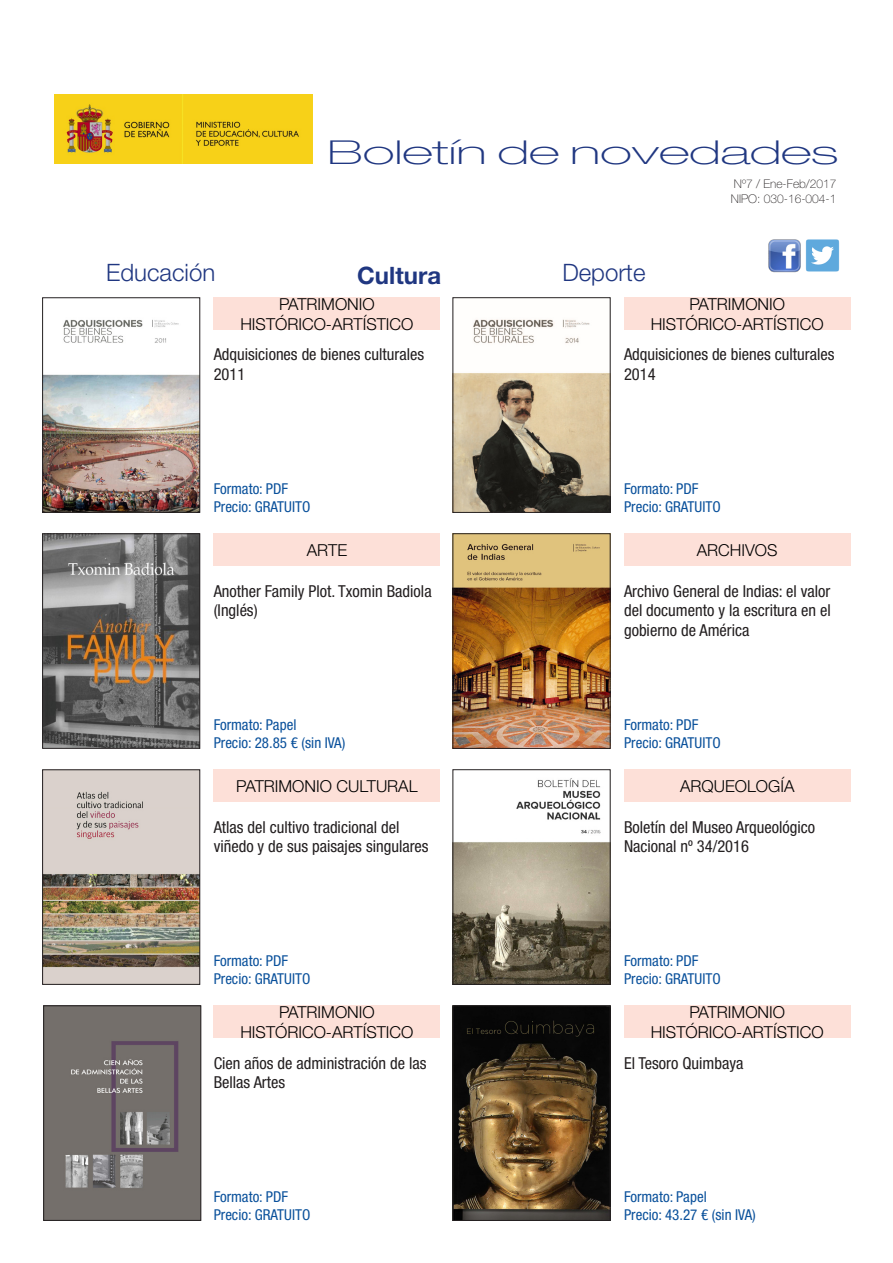
<style>
.page{position:relative;width:893px;height:1263px;background:#fff}
.page>*{position:absolute;margin:0;border:0;box-sizing:border-box;transform-origin:0 0}
.t1{font:100 expanded 33px "Helvetica Neue LT Pro";color:#203781;scale:1.5 1}
.t2{font:300 24px "Helvetica Neue LT Pro";color:#203781}
.t3{font:700 24px "Helvetica Neue LT Pro";color:#203781}
.TÍTULO{font:condensed 16.5px/19.8px "Helvetica Neue LT Pro";color:#231f20}
.CUADRITO{font:300 16.5px "Helvetica Neue LT Pro";color:#000}
.PRECIO{font:condensed 15px "Helvetica Neue LT Pro";color:#09509b}
.t4{font:100 12px "Helvetica Neue LT Pro";color:#231f20}
</style>
<div class="page">
<img style="left:54px;top:95px;width:258px;height:69px">
<img style="left:806px;top:239px;width:34px;height:33px">
<img style="left:768px;top:239px;width:33px;height:34px">
<img style="left:455px;top:319px;width:153px;height:191px">
<div style="left:453px;top:298px;width:157px;height:214px;border:1px solid #231f20"></div>
<img style="left:455px;top:536px;width:153px;height:210px">
<img style="left:455px;top:778px;width:153px;height:204px">
<div style="left:453px;top:770px;width:157px;height:214px;border:1px solid #231f20"></div>
<img style="left:455px;top:1008px;width:153px;height:210px">
<div style="left:453px;top:1006px;width:157px;height:214px;border:1px solid #231f20"></div>
<div style="left:214px;top:298px;width:226px;height:32px;background:#fde0d8"></div>
<div style="left:214px;top:534px;width:226px;height:32px;background:#fde0d8"></div>
<div style="left:214px;top:770px;width:226px;height:32px;background:#fde0d8"></div>
<div style="left:214px;top:1006px;width:226px;height:32px;background:#fde0d8"></div>
<img style="left:45px;top:319px;width:153px;height:191px">
<div style="left:43px;top:298px;width:157px;height:214px;border:1px solid #231f20"></div>
<img style="left:45px;top:536px;width:153px;height:210px">
<div style="left:43px;top:534px;width:157px;height:214px;border:1px solid #231f20"></div>
<img style="left:45px;top:772px;width:153px;height:210px">
<div style="left:43px;top:770px;width:157px;height:214px;border:1px solid #231f20"></div>
<img style="left:46px;top:1008px;width:153px;height:210px">
<div style="left:44px;top:1006px;width:157px;height:214px;border:1px solid #231f20"></div>
<div style="left:624px;top:298px;width:226px;height:32px;background:#fde0d8"></div>
<div style="left:624px;top:534px;width:226px;height:32px;background:#fde0d8"></div>
<div style="left:624px;top:770px;width:226px;height:32px;background:#fde0d8"></div>
<div style="left:624px;top:1006px;width:226px;height:32px;background:#fde0d8"></div>
<h1 class="t1" style="left:327px;top:133px;width:342px">Boletín de novedades</h1>
<p class="t4" style="left:734px;top:177px;width:104px">Nº7 / Ene-Feb/2017</p>
<h2 class="t2" style="left:106px;top:258px;width:110px">Educación</h2>
<h2 class="t3" style="left:357px;top:260px;width:85px">Cultura</h2>
<h2 class="t2" style="left:562px;top:258px;width:85px">Deporte</h2>
<p class="t4" style="left:731px;top:192px;width:107px">NIPO: 030-16-004-1</p>
<p class="CUADRITO" style="left:279px;top:294px;width:97px">PATRIMONIO</p>
<p class="CUADRITO" style="left:240px;top:314px;width:175px">HISTÓRICO-ARTÍSTICO</p>
<p class="CUADRITO" style="left:689px;top:294px;width:97px">PATRIMONIO</p>
<p class="CUADRITO" style="left:651px;top:314px;width:175px">HISTÓRICO-ARTÍSTICO</p>
<p class="TÍTULO" style="left:214px;top:345px;width:212px">Adquisiciones de bienes culturales<br>2011</p>
<p class="TÍTULO" style="left:624px;top:345px;width:212px">Adquisiciones de bienes culturales<br>2014</p>
<p class="PRECIO" style="left:214px;top:480px;width:76px">Formato: PDF</p>
<p class="PRECIO" style="left:214px;top:498px;width:98px">Precio: GRATUITO</p>
<p class="PRECIO" style="left:624px;top:480px;width:76px">Formato: PDF</p>
<p class="PRECIO" style="left:624px;top:498px;width:98px">Precio: GRATUITO</p>
<p class="CUADRITO" style="left:307px;top:540px;width:42px">ARTE</p>
<p class="CUADRITO" style="left:697px;top:540px;width:82px">ARCHIVOS</p>
<p class="TÍTULO" style="left:214px;top:581px;width:219px">Another Family Plot. Txomin Badiola (Inglés)</p>
<p class="TÍTULO" style="left:624px;top:581px;width:208px;text-align:justify">Archivo General de Indias: el valor del documento y la escritura en el gobierno de América</p>
<p class="PRECIO" style="left:214px;top:716px;width:84px">Formato: Papel</p>
<p class="PRECIO" style="left:214px;top:734px;width:133px">Precio: 28.85 € (sin IVA)</p>
<p class="PRECIO" style="left:624px;top:716px;width:76px">Formato: PDF</p>
<p class="PRECIO" style="left:624px;top:734px;width:98px">Precio: GRATUITO</p>
<p class="CUADRITO" style="left:236px;top:776px;width:183px">PATRIMONIO CULTURAL</p>
<p class="CUADRITO" style="left:680px;top:776px;width:116px">ARQUEOLOGÍA</p>
<p class="TÍTULO" style="left:214px;top:817px;width:216px">Atlas del cultivo tradicional del viñedo y de sus paisajes singulares</p>
<p class="TÍTULO" style="left:624px;top:817px;width:193px">Boletín del Museo Arqueológico<br>Nacional nº 34/2016</p>
<p class="PRECIO" style="left:214px;top:952px;width:76px">Formato: PDF</p>
<p class="PRECIO" style="left:214px;top:970px;width:98px">Precio: GRATUITO</p>
<p class="PRECIO" style="left:624px;top:952px;width:76px">Formato: PDF</p>
<p class="PRECIO" style="left:624px;top:970px;width:98px">Precio: GRATUITO</p>
<p class="CUADRITO" style="left:279px;top:1002px;width:97px">PATRIMONIO</p>
<p class="CUADRITO" style="left:240px;top:1022px;width:175px">HISTÓRICO-ARTÍSTICO</p>
<p class="CUADRITO" style="left:689px;top:1002px;width:97px">PATRIMONIO</p>
<p class="CUADRITO" style="left:651px;top:1022px;width:175px">HISTÓRICO-ARTÍSTICO</p>
<p class="TÍTULO" style="left:214px;top:1053px;width:214px">Cien años de administración de las<br>Bellas Artes</p>
<p class="TÍTULO" style="left:624px;top:1053px;width:121px">El Tesoro Quimbaya</p>
<p class="PRECIO" style="left:214px;top:1188px;width:76px">Formato: PDF</p>
<p class="PRECIO" style="left:214px;top:1206px;width:98px">Precio: GRATUITO</p>
<p class="PRECIO" style="left:624px;top:1188px;width:84px">Formato: Papel</p>
<p class="PRECIO" style="left:624px;top:1206px;width:133px">Precio: 43.27 € (sin IVA)</p>
</div>
